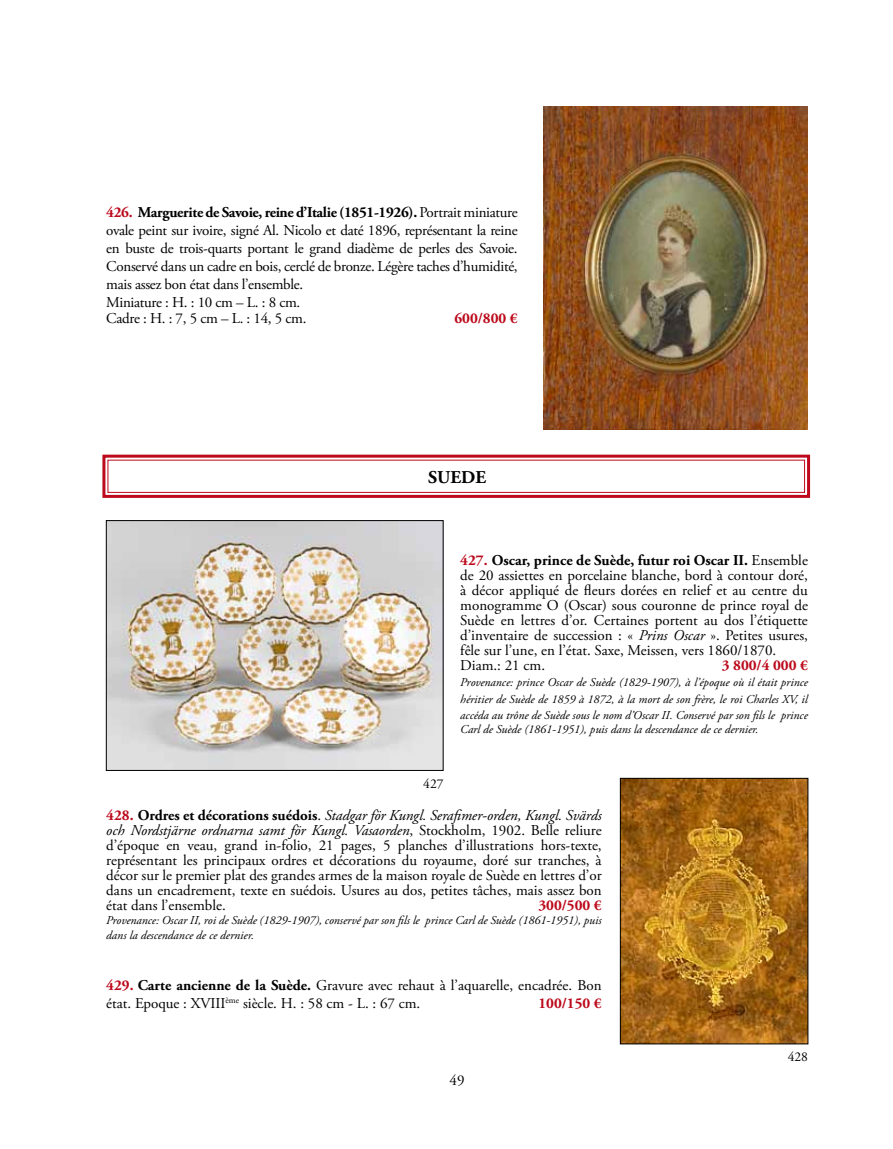
<style>
.page{position:relative;width:893px;height:1149px;background:#fff}
.page>*{position:absolute;margin:0;border:0;box-sizing:border-box;transform-origin:0 0}
.t1{font:700 18px "Adobe Garamond Pro";color:#000}
.t2{font:15px/15px "Adobe Garamond Pro";color:#000}
.t3{font:15px/18px "Adobe Garamond Pro";letter-spacing:-.02em;color:#000}
.t4{font:700 15px "Adobe Garamond Pro";color:#bc091b}
.t5{font:13.5px "Adobe Garamond Pro";color:#000}
.t6{font:italic 12px/16.5px "Adobe Garamond Pro";color:#000;text-align:justify}
.s1{font-weight:700;color:#bc091b}
.s2{font-weight:700}
.s3{font-style:italic}
</style>
<div class="page">
<svg style="left:102px;top:454px;width:709px;height:44px"></svg>
<img style="left:543px;top:106px;width:265px;height:323px">
<img style="left:108px;top:522px;width:333px;height:246px">
<div style="left:106px;top:520px;width:337px;height:250px;border:1px solid #000"></div>
<img style="left:622px;top:779px;width:184px;height:262px">
<div style="left:620px;top:777px;width:188px;height:266px;border:1px solid #000"></div>
<p class="t3" style="left:106px;top:203px;width:413px"><span class="s1">426.</span> <span class="s2">Marguerite de Savoie, reine d’Italie (1851-1926).</span> Portrait miniature ovale peint sur ivoire, signé Al. Nicolo et daté 1896, représentant la reine en buste de trois-quarts portant le grand diadème de perles des Savoie.<br>Conservé dans un cadre en bois, cerclé de bronze. Légère taches d’humidité, mais assez bon état dans l’ensemble.<br>Miniature : H. : 10 cm – L. : 8 cm.</p>
<p class="t2" style="left:106px;top:311px;width:202px">Cadre : H. : 7, 5 cm – L. : 14, 5 cm.</p>
<p class="t4" style="left:454px;top:309px;width:65px">600/800 €</p>
<p class="t1" style="left:428px;top:467px;width:60px">SUEDE</p>
<p class="t5" style="left:423px;top:775px;width:22px">427</p>
<p class="t2" style="left:460px;top:553px;width:349px"><span class="s1">427.</span> <span class="s2">Oscar, prince de Suède, futur roi Oscar II.</span> Ensemble de 20 assiettes en porcelaine blanche, bord à contour doré, à décor appliqué de fleurs dorées en relief et au centre du monogramme O (Oscar) sous couronne de prince royal de Suède en lettres d’or. Certaines portent au dos l’étiquette d’inventaire de succession : « <span class="s3">Prins Oscar</span> ». Petites usures, fêle sur l’une, en l’état. Saxe, Meissen, vers 1860/1870.<br>Diam.: 21 cm.</p>
<p class="t4" style="left:722px;top:656px;width:88px">3 800/4 000 €</p>
<p class="t6" style="left:460px;top:674px;width:349px">Provenance: prince Oscar de Suède (1829-1907), à l’époque où il était prince héritier de Suède de 1859 à 1872, à la mort de son frère, le roi Charles XV, il accéda au trône de Suède sous le nom d’Oscar II. Conservé par son fils le prince</p>
<p class="t6" style="left:460px;top:721px;width:300px">Carl de Suède (1861-1951), puis dans la descendance de ce dernier.</p>
<p class="t2" style="left:106px;top:807px;width:497px;text-align:justify"><span class="s1">428.</span> <span class="s2">Ordres et décorations suédois</span>. <span class="s3">Stadgar för Kungl. Serafimer-orden, Kungl. Svärds och Nordstjärne ordnarna samt för Kungl. Vasaorden</span>, Stockholm, 1902. Belle reliure d’époque en veau, grand in-folio, 21 pages, 5 planches d’illustrations hors-texte, représentant les principaux ordres et décorations du royaume, doré sur tranches, à décor sur le premier plat des grandes armes de la maison royale de Suède en lettres d’or dans un encadrement, texte en suédois. Usures au dos, petites tâches, mais assez bon état dans l’ensemble.</p>
<p class="t4" style="left:538px;top:895px;width:65px">300/500 €</p>
<p class="t6" style="left:106px;top:913px;width:497px;line-height:14.4px">Provenance: Oscar II, roi de Suède (1829-1907), conservé par son fils le prince Carl de Suède (1861-1951), puis dans la descendance de ce dernier.</p>
<p class="t2" style="left:106px;top:976px;width:497px;line-height:18px"><span class="s1">429.</span> <span class="s2">Carte ancienne de la Suède.</span> Gravure avec rehaut à l’aquarelle, encadrée. Bon état. Epoque : XVIII<sup>ème</sup> siècle. H. : 58 cm - L. : 67 cm.</p>
<p class="t4" style="left:538px;top:993px;width:65px">100/150 €</p>
<p class="t2" style="left:450px;top:1073px;width:16px">49</p>
<p class="t5" style="left:788px;top:1048px;width:22px">428</p>
</div>
